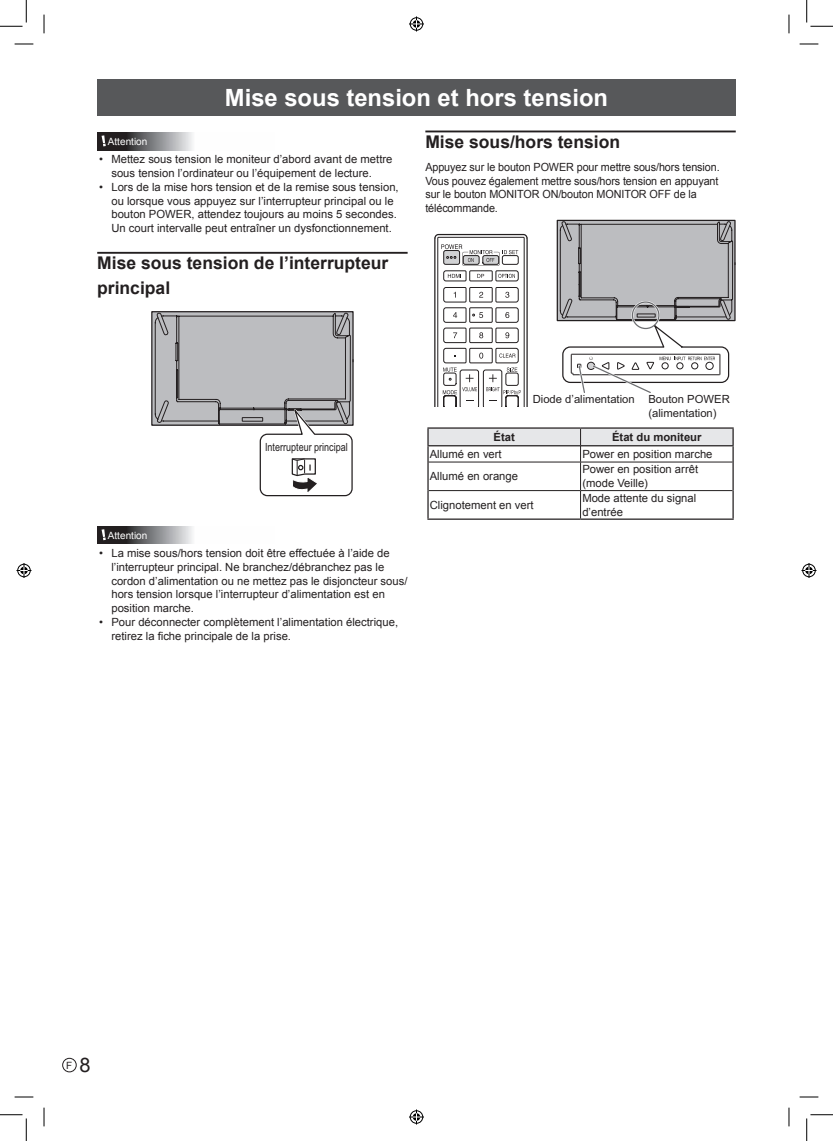
<style>
.page{position:relative;width:833px;height:1141px;background:#fff}
.page>*{position:absolute;margin:0;border:0;box-sizing:border-box;transform-origin:0 0}
.t1{font:700 23.75px "Arial";color:#fff}
.t2{font:700 17.5px/25px "Arial";color:#231f20}
.t3{font:11.25px/13.8px "Arial";color:#231f20}
.t4{font:11.25px/13.8px "Arial";color:#231f20;scale:.96 1}
.t5{font:11.25px "Arial";color:#231f20;scale:.8 1}
.t6{font:700 11.25px "Arial";color:#231f20}
.t7{font:10px "Arial";color:#fff}
.t8{font:10px "Arial";color:#231f20}
.s1{font-size:20px}
</style>
<div class="page">
<div style="left:97px;top:79px;width:638px;height:36px;background:#57585a"></div>
<div style="left:62px;top:1057px;width:14px;height:15px;border:1px solid #231f20;border-radius:50%"></div>
<hr style="left:97px;top:252px;width:310px;height:2px;background:#231f20">
<svg style="left:97px;top:132px;width:96px;height:18px;background:#707072"></svg>
<svg style="left:101px;top:135px;width:5px;height:11px"></svg>
<svg style="left:155px;top:312px;width:198px;height:184px"></svg>
<svg style="left:97px;top:526px;width:96px;height:18px;background:#707072"></svg>
<svg style="left:101px;top:529px;width:5px;height:11px"></svg>
<hr style="left:425px;top:130px;width:310px;height:2px;background:#231f20">
<div style="left:556px;top:220px;width:179px;height:101px;border:1px solid #231f20"></div>
<svg style="left:434px;top:233px;width:94px;height:174px"></svg>
<svg style="left:559px;top:221px;width:175px;height:172px"></svg>
<hr style="left:427px;top:427px;width:153px;height:1px;background:#231f20">
<hr style="left:580px;top:427px;width:153px;height:1px;background:#231f20">
<hr style="left:427px;top:518px;width:153px;height:1px;background:#231f20">
<hr style="left:580px;top:518px;width:153px;height:1px;background:#231f20">
<svg style="left:427px;top:428px;width:306px;height:90px"></svg>
<svg style="left:15px;top:43px;width:18px;height:1px"></svg>
<svg style="left:799px;top:43px;width:18px;height:1px"></svg>
<svg style="left:43px;top:15px;width:1px;height:18px"></svg>
<svg style="left:43px;top:1107px;width:1px;height:19px"></svg>
<svg style="left:789px;top:15px;width:1px;height:18px"></svg>
<svg style="left:789px;top:1107px;width:1px;height:19px"></svg>
<svg style="left:15px;top:44px;width:18px;height:1px"></svg>
<svg style="left:799px;top:44px;width:18px;height:1px"></svg>
<svg style="left:15px;top:1096px;width:18px;height:1px"></svg>
<svg style="left:799px;top:1096px;width:18px;height:1px"></svg>
<svg style="left:44px;top:15px;width:1px;height:18px"></svg>
<svg style="left:44px;top:1107px;width:1px;height:19px"></svg>
<svg style="left:788px;top:15px;width:1px;height:18px"></svg>
<svg style="left:788px;top:1107px;width:1px;height:19px"></svg>
<svg style="left:0;top:0;width:27px;height:27px"></svg>
<svg style="left:0;top:1114px;width:27px;height:26px"></svg>
<svg style="left:806px;top:0;width:26px;height:27px"></svg>
<svg style="left:806px;top:1114px;width:26px;height:26px"></svg>
<div style="left:408px;top:16px;width:16px;height:16px;border:3px solid #fff;border-radius:50%"></div>
<svg style="left:409px;top:16px;width:15px;height:15px"></svg>
<div style="left:408px;top:1109px;width:16px;height:15px;border:3px solid #fff;border-radius:50%"></div>
<svg style="left:409px;top:1109px;width:15px;height:15px"></svg>
<div style="left:16px;top:562px;width:16px;height:16px;border:3px solid #fff;border-radius:50%"></div>
<svg style="left:16px;top:563px;width:15px;height:15px"></svg>
<div style="left:800px;top:562px;width:16px;height:16px;border:3px solid #fff;border-radius:50%"></div>
<svg style="left:801px;top:563px;width:15px;height:15px"></svg>
<h1 class="t1" style="left:225px;top:82px;width:384px">Mise sous tension et hors tension</h1>
<h2 class="t2" style="left:425px;top:129px;width:196px">Mise sous/hors tension</h2>
<p class="t4" style="left:425px;top:160px;width:308px">Appuyez sur le bouton POWER pour mettre sous/hors tension.<br>Vous pouvez également mettre sous/hors tension en appuyant sur le bouton MONITOR ON/bouton MONITOR OFF de la télécommande.</p>
<p class="t7" style="left:108px;top:135px;width:41px">Attention</p>
<p class="t3" style="left:111px;top:153px;width:282px;text-indent:-12px">• Mettez sous tension le moniteur d’abord avant de mettre sous tension l’ordinateur ou l’équipement de lecture.</p>
<p class="t3" style="left:111px;top:180px;width:289px;text-indent:-12px">• Lors de la mise hors tension et de la remise sous tension, ou lorsque vous appuyez sur l’interrupteur principal ou le bouton POWER, attendez toujours au moins 5 secondes.<br>Un court intervalle peut entraîner un dysfonctionnement.</p>
<h2 class="t2" style="left:97px;top:251px;width:292px">Mise sous tension de l’interrupteur principal</h2>
<p class="t5" style="left:265px;top:439px;width:105px">Interrupteur principal</p>
<p class="t7" style="left:108px;top:528px;width:41px">Attention</p>
<p class="t3" style="left:111px;top:546px;width:297px;text-indent:-12px">• La mise sous/hors tension doit être effectuée à l’aide de l’interrupteur principal. Ne branchez/débranchez pas le cordon d’alimentation ou ne mettez pas le disjoncteur sous/ hors tension lorsque l’interrupteur d’alimentation est en position marche.</p>
<p class="t3" style="left:111px;top:615px;width:288px;text-indent:-12px">• Pour déconnecter complètement l’alimentation électrique, retirez la fiche principale de la prise.</p>
<p class="t3" style="left:648px;top:393px;width:83px;text-indent:-116px">Diode d’alimentation Bouton POWER (alimentation)</p>
<p class="t6" style="left:493px;top:429px;width:23px">État</p>
<p class="t6" style="left:611px;top:429px;width:91px">État du moniteur</p>
<p class="t3" style="left:429px;top:447px;width:73px">Allumé en vert</p>
<p class="t3" style="left:582px;top:447px;width:132px">Power en position marche</p>
<p class="t3" style="left:429px;top:469px;width:90px">Allumé en orange</p>
<p class="t3" style="left:582px;top:462px;width:117px">Power en position arrêt (mode Veille)</p>
<p class="t3" style="left:429px;top:498px;width:105px">Clignotement en vert</p>
<p class="t3" style="left:582px;top:491px;width:115px">Mode attente du signal d’entrée</p>
<p class="t8" style="left:66px;top:1058px;width:26px">F <span class="s1">8</span></p>
</div>
